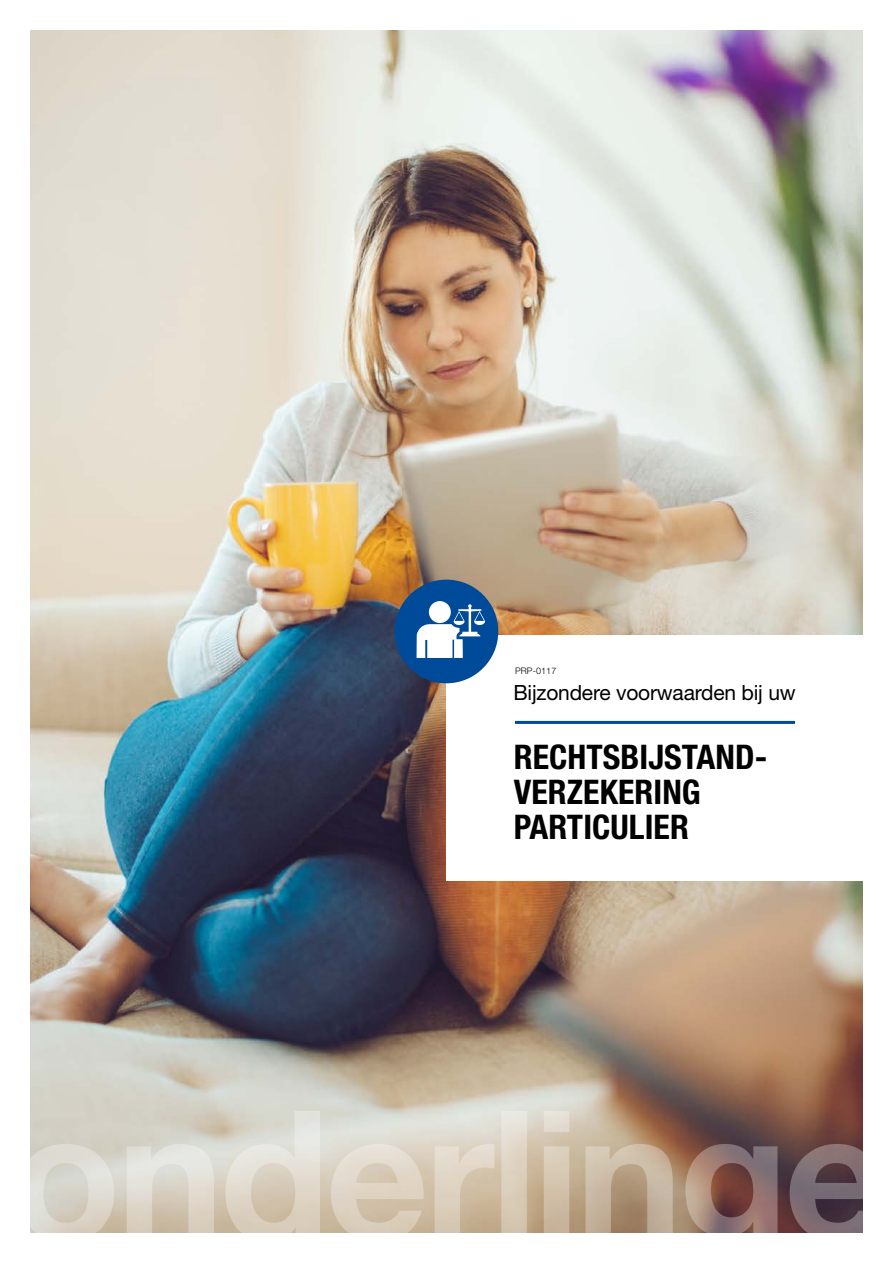
<style>
.page{position:relative;width:893px;height:1263px;background:#fff}
.page>*{position:absolute;margin:0;border:0;box-sizing:border-box;transform-origin:0 0}
.t1{font:700 condensed 33.9px/34.7px "Helvetica Neue LT Std";letter-spacing:.005em;color:#000}
.t2{font:21px "Helvetica Neue LT Std";letter-spacing:-.01em;color:#000}
.t3{font:300 9px "Helvetica Neue LT Std";letter-spacing:.01em;color:#000}
</style>
<div class="page">
<img style="left:31px;top:31px;width:831px;height:1080px">
<svg style="left:30px;top:1111px;width:833px;height:122px;background:#bfb0a3"></svg>
<div style="left:446px;top:636px;width:447px;height:245px;background:#fff"></div>
<div style="left:395px;top:580px;width:103px;height:103px;background:#004a9a;border-radius:50%"></div>
<hr style="left:515px;top:721px;width:280px;height:3px;background:#004a9a">
<svg style="left:429px;top:601px;width:22px;height:22px"></svg>
<svg style="left:417px;top:604px;width:68px;height:54px"></svg>
<p class="t3" style="left:515px;top:665px;width:43px">PRP-0117</p>
<p class="t2" style="left:513px;top:679px;width:284px">Bijzondere voorwaarden bij uw</p>
<p class="t1" style="left:514px;top:739px;width:255px">RECHTSBIJSTAND-<br>VERZEKERING<br>PARTICULIER</p>
</div>
